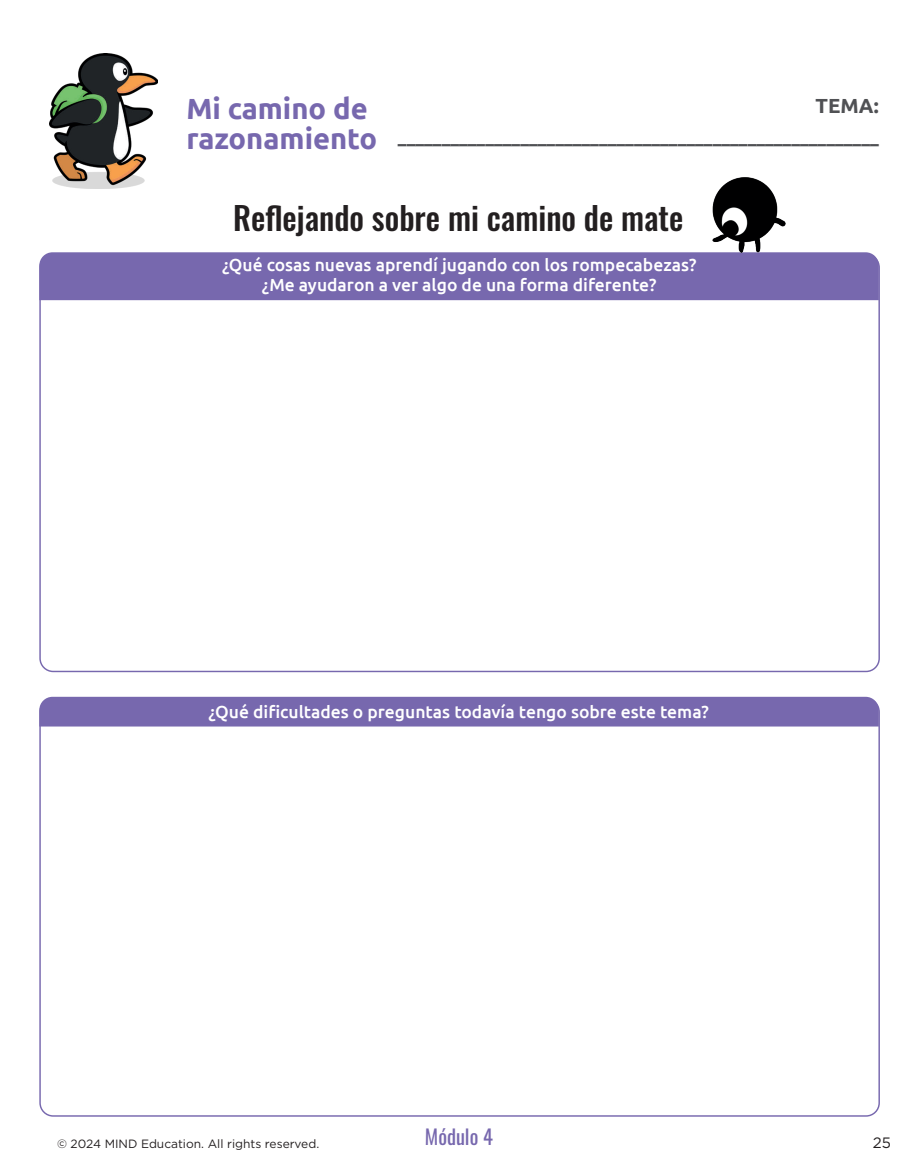
<style>
.page{position:relative;width:918px;height:1175px;background:#fff}
.page>*{position:absolute;margin:0;border:0;box-sizing:border-box;transform-origin:0 0}
.t1{font:500 32.1px "Oswald";color:#231f20}
.t2{font:700 29.1px/29.1px "Ubuntu";color:#7768ae}
.t3{font:20.4px "Oswald";color:#7768ae}
.t4{font:700 20.4px "Ubuntu";color:#505154}
.t5{font:500 17.55px/20.4px "Ubuntu";color:#fff;text-align:center}
.t6{font:700 17.55px "Ubuntu";color:#505154}
.t7{font:15px "Gotham";color:#231f20}
.t8{font:12px "Gotham";color:#231f20}
</style>
<div class="page">
<img style="left:50px;top:53px;width:107px;height:135px">
<div style="left:39px;top:697px;width:839px;height:30px;background:#7768ae"></div>
<div style="left:39px;top:252px;width:840px;height:48px;background:#7768ae"></div>
<img style="left:712px;top:177px;width:73px;height:75px">
<p class="t2" style="left:186px;top:94px;width:193px">Mi camino de razonamiento</p>
<p class="t4" style="left:816px;top:93px;width:65px">TEMA:</p>
<p class="t6" style="left:398px;top:126px;width:482px">_______________________________________________________</p>
<p class="t1" style="left:233px;top:201px;width:452px">Reflejando sobre mi camino de mate</p>
<p class="t5" style="left:222px;top:254px;width:476px">¿Qué cosas nuevas aprendí jugando con los rompecabezas? ¿Me ayudaron a ver algo de una forma diferente?</p>
<p class="t5" style="left:208px;top:700px;width:502px">¿Qué dificultades o preguntas todavía tengo sobre este tema?</p>
<p class="t8" style="left:57px;top:1136px;width:264px">© 2024 MIND Education. All rights reserved.</p>
<p class="t3" style="left:425px;top:1118px;width:69px">Módulo 4</p>
<p class="t7" style="left:873px;top:1133px;width:20px">25</p>
</div>
